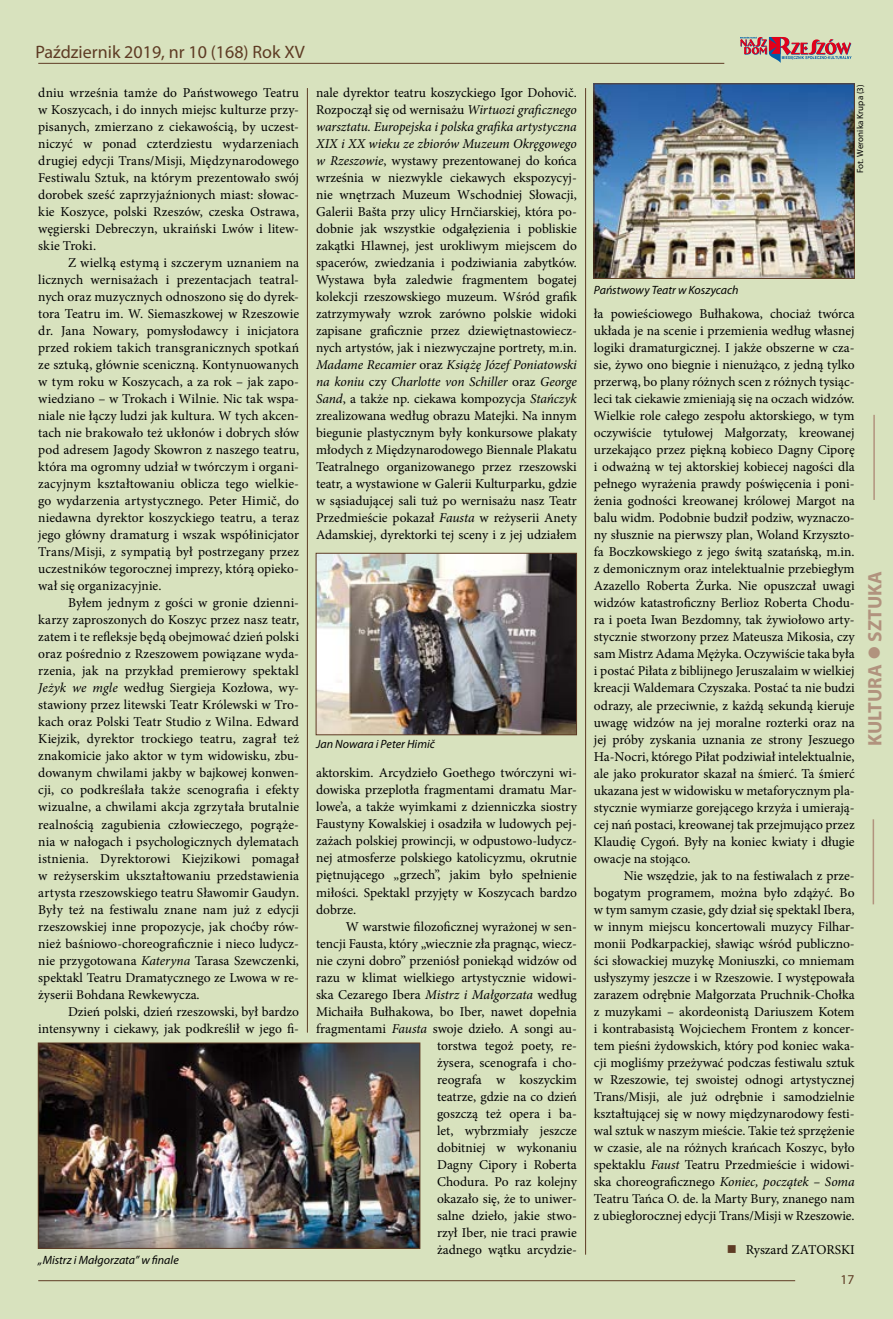
<style>
.page{position:relative;width:893px;height:1319px;background:#fff}
.page>*{position:absolute;margin:0;border:0;box-sizing:border-box;transform-origin:0 0}
.t1{font:700 19.5px "Myriad Pro";color:#b1937e}
.t2{font:18px "Myriad Pro";color:#5e3b24}
.t3{font:13.5px/17px "Minion Pro";color:#000;text-align:justify}
.t4{font:13.5px "Myriad Pro";color:#5e3b24}
.t5{font:italic 12px "Myriad Pro";color:#000}
.t6{font:9px "Myriad Pro";letter-spacing:.01em;color:#000}
.s1{font-style:italic}
.s2{color:#5e3b24}
</style>
<div class="page">
<div style="left:0;top:0;width:893px;height:1318px;background:#d8e2be"></div>
<hr style="left:307px;top:88px;width:1px;height:944px;background:#5e3b24">
<hr style="left:585px;top:88px;width:1px;height:1166px;background:#5e3b24">
<hr style="left:38px;top:63px;width:686px;height:1px;background:#5e3b24">
<hr style="left:38px;top:1279px;width:757px;height:1px;background:#5e3b24">
<svg style="left:740px;top:37px;width:111px;height:26px"></svg>
<hr style="left:873px;top:819px;width:1px;height:85px;background:#b1937e">
<hr style="left:873px;top:415px;width:2px;height:85px;background:#b1937e">
<img style="left:596px;top:86px;width:256px;height:190px">
<div style="left:594px;top:84px;width:260px;height:194px;border:1px solid #5e3b24"></div>
<img style="left:318px;top:555px;width:257px;height:178px">
<div style="left:316px;top:553px;width:261px;height:182px;border:1px solid #5e3b24"></div>
<img style="left:40px;top:1044px;width:378px;height:202px">
<div style="left:38px;top:1042px;width:382px;height:206px;border:1px solid #5e3b24"></div>
<h2 class="t2" style="left:35px;top:41px;width:271px">Październik 2019, nr 10 (168) Rok XV</h2>
<p class="t3" style="left:38px;top:84px;width:262px">dniu września tamże do Państwowego Teatru w Koszycach, i do innych miejsc kulturze przy&shy;pisanych, zmierzano z ciekawością, by uczest&shy;niczyć w ponad czterdziestu wydarzeniach drugiej edycji Trans/Misji, Międzynarodowego Festiwalu Sztuk, na którym prezentowało swój dorobek sześć zaprzyjaźnionych miast: słowac&shy;kie Koszyce, polski Rzeszów, czeska Ostrawa, węgierski Debreczyn, ukraiński Lwów i litew&shy;skie Troki.</p>
<p class="t3" style="left:38px;top:254px;width:262px;text-indent:30px">Z wielką estymą i szczerym uznaniem na licznych wernisażach i prezentacjach teatral&shy;nych oraz muzycznych odnoszono się do dyrek&shy;tora Teatru im. W. Siemaszkowej w Rzeszowie dr. Jana Nowary, pomysłodawcy i inicjatora przed rokiem takich transgranicznych spotkań ze sztuką, głównie sceniczną. Kontynuowanych w tym roku w Koszycach, a za rok – jak zapo&shy;wiedziano – w Trokach i Wilnie. Nic tak wspa&shy;niale nie łączy ludzi jak kultura. W tych akcen&shy;tach nie brakowało też ukłonów i dobrych słów pod adresem Jagody Skowron z naszego teatru, która ma ogromny udział w twórczym i organi&shy;zacyjnym kształtowaniu oblicza tego wielkie&shy;go wydarzenia artystycznego. Peter Himič, do niedawna dyrektor koszyckiego teatru, a teraz jego główny dramaturg i wszak współinicjator Trans/Misji, z sympatią był postrzegany przez uczestników tegorocznej imprezy, którą opieko&shy;wał się organizacyjnie.</p>
<p class="t3" style="left:38px;top:594px;width:262px;text-indent:30px">Byłem jednym z gości w gronie dzienni&shy;karzy zaproszonych do Koszyc przez nasz teatr, zatem i te refleksje będą obejmować dzień polski oraz pośrednio z Rzeszowem powiązane wyda&shy;rzenia, jak na przykład premierowy spektakl <span class="s1">Jeżyk we mgle</span> według Siergieja Kozłowa, wy&shy;stawiony przez litewski Teatr Królewski w Tro&shy;kach oraz Polski Teatr Studio z Wilna. Edward Kiejzik, dyrektor trockiego teatru, zagrał też znakomicie jako aktor w tym widowisku, zbu&shy;dowanym chwilami jakby w bajkowej konwen&shy;cji, co podkreślała także scenografia i efekty wizualne, a chwilami akcja zgrzytała brutalnie realnością zagubienia człowieczego, pogrąże&shy;nia w nałogach i psychologicznych dylematach istnienia. Dyrektorowi Kiejzikowi pomagał w reżyserskim ukształtowaniu przedstawienia artysta rzeszowskiego teatru Sławomir Gaudyn.<br>Były też na festiwalu znane nam już z edycji rzeszowskiej inne propozycje, jak choćby rów&shy;nież baśniowo-choreograficznie i nieco ludycz&shy;nie przygotowana <span class="s1">Kateryna</span> Tarasa Szewczenki, spektakl Teatru Dramatycznego ze Lwowa w re&shy;żyserii Bohdana Rewkewycza.</p>
<p class="t3" style="left:38px;top:1002px;width:262px;text-align:right">Dzień polski, dzień rzeszowski, był bardzo intensywny i ciekawy, jak podkreślił w jego fi-</p>
<p class="t5" style="left:38px;top:1251px;width:142px">„Mistrz i Małgorzata” w finale</p>
<p class="t3" style="left:316px;top:84px;width:262px">nale dyrektor teatru koszyckiego Igor Dohovič.<br>Rozpoczął się od wernisażu <span class="s1">Wirtuozi graficznego warsztatu. Europejska i polska grafika artystyczna XIX i XX wieku ze zbiorów Muzeum Okręgowego w Rzeszowie</span>, wystawy prezentowanej do końca września w niezwykle ciekawych ekspozycyj&shy;nie wnętrzach Muzeum Wschodniej Słowacji, Galerii Bašta przy ulicy Hrnčiarskiej, która po&shy;dobnie jak wszystkie odgałęzienia i pobliskie zakątki Hlawnej, jest urokliwym miejscem do spacerów, zwiedzania i podziwiania zabytków.<br>Wystawa była zaledwie fragmentem bogatej kolekcji rzeszowskiego muzeum. Wśród grafik zatrzymywały wzrok zarówno polskie widoki zapisane graficznie przez dziewiętnastowiecz&shy;nych artystów, jak i niezwyczajne portrety, m.in.<br><span class="s1">Madame Recamier</span> oraz <span class="s1">Książę Józef Poniatowski na koniu</span> czy <span class="s1">Charlotte von Schiller</span> oraz <span class="s1">George Sand</span>, a także np. ciekawa kompozycja <span class="s1">Stańczyk </span>zrealizowana według obrazu Matejki. Na innym biegunie plastycznym były konkursowe plakaty młodych z Międzynarodowego Biennale Plakatu Teatralnego organizowanego przez rzeszowski teatr, a wystawione w Galerii Kulturparku, gdzie w sąsiadującej sali tuż po wernisażu nasz Teatr Przedmieście pokazał <span class="s1">Fausta</span> w reżyserii Anety Adamskiej, dyrektorki tej sceny i z jej udziałem</p>
<p class="t5" style="left:316px;top:736px;width:120px">Jan Nowara i Peter Himič</p>
<p class="t3" style="left:316px;top:764px;width:262px">aktorskim. Arcydzieło Goethego twórczyni wi&shy;dowiska przeplotła fragmentami dramatu Mar&shy;lowe’a, a także wyimkami z dzienniczka siostry Faustyny Kowalskiej i osadziła w ludowych pej&shy;zażach polskiej prowincji, w odpustowo-ludycz&shy;nej atmosferze polskiego katolicyzmu, okrutnie piętnującego „grzech”, jakim było spełnienie miłości. Spektakl przyjęty w Koszycach bardzo dobrze.</p>
<p class="t3" style="left:316px;top:917px;width:262px;text-align:right">W warstwie filozoficznej wyrażonej w sen&shy;tencji Fausta, który „wiecznie zła pragnąc, wiecz&shy;nie czyni dobro” przeniósł poniekąd widzów od razu w klimat wielkiego artystycznie widowi&shy;ska Cezarego Ibera <span class="s1">Mistrz i Małgorzata</span> według<br>Michaiła Bułhakowa, bo Iber, nawet dopełnia fragmentami <span class="s1">Fausta</span> swoje dzieło. A songi au&shy;torstwa tegoż poety, re-<br>żysera, scenografa i cho-<br>reografa w koszyckim<br>teatrze, gdzie na co dzień<br>goszczą też opera i ba-<br>let, wybrzmiały jeszcze<br>dobitniej w wykonaniu<br>Dagny Cipory i Roberta<br>Chodura. Po raz kolejny<br>okazało się, że to uniwer-<br>salne dzieło, jakie stwo-<br>rzył Iber, nie traci prawie<br>żadnego wątku arcydzie-</p>
<p class="t5" style="left:594px;top:283px;width:146px">Państwowy Teatr w Koszycach</p>
<p class="t6" style="left:855px;top:173px;width:90px;rotate:-90deg">Fot. Weronika Krupa (3)</p>
<p class="t3" style="left:594px;top:305px;width:262px">ła powieściowego Bułhakowa, chociaż twórca układa je na scenie i przemienia według własnej logiki dramaturgicznej. I jakże obszerne w cza&shy;sie, żywo ono biegnie i nienużąco, z jedną tylko przerwą, bo plany różnych scen z różnych tysiąc&shy;leci tak ciekawie zmieniają się na oczach widzów.<br>Wielkie role całego zespołu aktorskiego, w tym oczywiście tytułowej Małgorzaty, kreowanej urzekająco przez piękną kobieco Dagny Ciporę i odważną w tej aktorskiej kobiecej nagości dla pełnego wyrażenia prawdy poświęcenia i poni&shy;żenia godności kreowanej królowej Margot na balu widm. Podobnie budził podziw, wyznaczo&shy;ny słusznie na pierwszy plan, Woland Krzyszto&shy;fa Boczkowskiego z jego świtą szatańską, m.in. z demonicznym oraz intelektualnie przebiegłym Azazello Roberta Żurka. Nie opuszczał uwagi widzów katastroficzny Berlioz Roberta Chodu&shy;ra i poeta Iwan Bezdomny, tak żywiołowo arty&shy;stycznie stworzony przez Mateusza Mikosia, czy sam Mistrz Adama Mężyka. Oczywiście taka była i postać Piłata z biblijnego Jeruszalaim w wielkiej kreacji Waldemara Czyszaka. Postać ta nie budzi odrazy, ale przeciwnie, z każdą sekundą kieruje uwagę widzów na jej moralne rozterki oraz na jej próby zyskania uznania ze strony Jeszuego Ha-Nocri, którego Piłat podziwiał intelektualnie, ale jako prokurator skazał na śmierć. Ta śmierć ukazana jest w widowisku w metaforycznym pla&shy;stycznie wymiarze gorejącego krzyża i umierają&shy;cej nań postaci, kreowanej tak przejmująco przez Klaudię Cygoń. Były na koniec kwiaty i długie owacje na stojąco.</p>
<p class="t3" style="left:594px;top:866px;width:262px;text-indent:30px">Nie wszędzie, jak to na festiwalach z prze&shy;bogatym programem, można było zdążyć. Bo w tym samym czasie, gdy dział się spektakl Ibera, w innym miejscu koncertowali muzycy Filhar&shy;monii Podkarpackiej, sławiąc wśród publiczno&shy;ści słowackiej muzykę Moniuszki, co mniemam usłyszymy jeszcze i w Rzeszowie. I występowała zarazem odrębnie Małgorzata Pruchnik-Chołka z muzykami – akordeonistą Dariuszem Kotem i kontrabasistą Wojciechem Frontem z koncer&shy;tem pieśni żydowskich, który pod koniec waka&shy;cji mogliśmy przeżywać podczas festiwalu sztuk w Rzeszowie, tej swoistej odnogi artystycznej Trans/Misji, ale już odrębnie i samodzielnie kształtującej się w nowy międzynarodowy festi&shy;wal sztuk w naszym mieście. Takie też sprzężenie w czasie, ale na różnych krańcach Koszyc, było spektaklu <span class="s1">Faust</span> Teatru Przedmieście i widowi&shy;ska choreograficznego <span class="s1">Koniec, początek – Soma </span>Teatru Tańca O. de. la Marty Bury, znanego nam z ubiegłorocznej edycji Trans/Misji w Rzeszowie.</p>
<p class="t3" style="left:727px;top:1241px;width:129px"><span class="s2">■</span> Ryszard ZATORSKI</p>
<p class="t4" style="left:841px;top:1271px;width:15px">17</p>
<h1 class="t1" style="left:862px;top:745px;width:176px;rotate:-90deg">KULTURA ● SZTUKA</h1>
</div>
